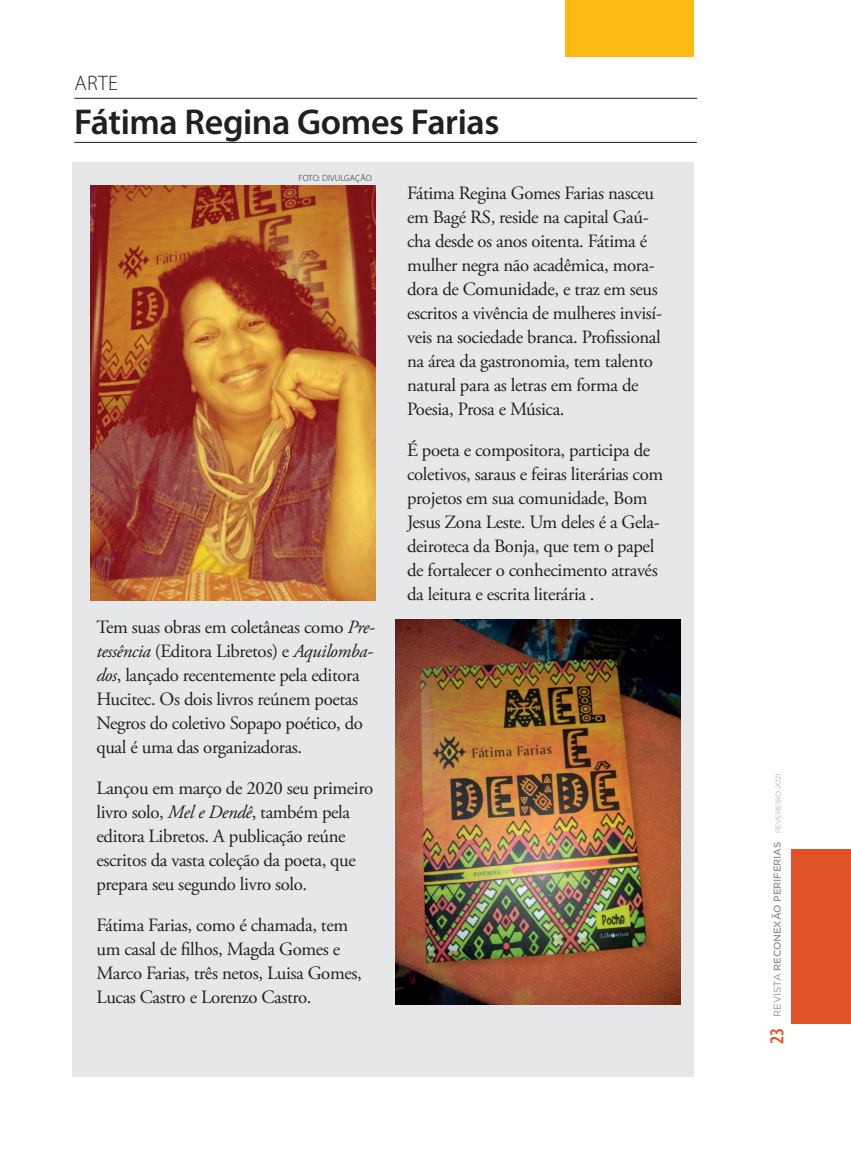
<style>
.page{position:relative;width:851px;height:1149px;background:#fff}
.page>*{position:absolute;margin:0;border:0;box-sizing:border-box;transform-origin:0 0}
.t1{font:600 36px "Myriad Pro";letter-spacing:-.01em;color:#231f20}
.t2{font:300 21px "Myriad Pro";color:#231f20}
.t3{font:18.75px/24px "Adobe Garamond Pro";letter-spacing:-.02em;color:#231f20}
.t4{font:500 9.9px "Gotham";letter-spacing:-.01em;color:#939598}
.t5{font:300 9px "Myriad Pro";letter-spacing:.01em;color:#231f20}
.s1{font-style:italic}
.s2{font-family:"Myriad Pro";font-weight:600;font-stretch:condensed;font-size:19.95px;color:#e15326}
.s3{font-weight:400}
.s4{font-weight:300;font-size:7.05px}
</style>
<div class="page">
<div style="left:564px;top:1px;width:129px;height:56px;background:#fcba13"></div>
<div style="left:791px;top:848px;width:59px;height:175px;background:#e15326"></div>
<div style="left:72px;top:162px;width:621px;height:914px;background:#e6e7e9"></div>
<hr style="left:74px;top:98px;width:622px;height:1px;background:#231f20">
<hr style="left:74px;top:142px;width:622px;height:1px;background:#231f20">
<img style="left:90px;top:185px;width:285px;height:415px">
<img style="left:395px;top:619px;width:285px;height:385px">
<p class="t2" style="left:74px;top:70px;width:45px">ARTE</p>
<h1 class="t1" style="left:74px;top:99px;width:426px">Fátima Regina Gomes Farias</h1>
<p class="t5" style="left:298px;top:173px;width:75px">FOTO: DIVULGAÇÃO</p>
<p class="t3" style="left:96px;top:615px;width:280px">Tem suas obras em coletâneas como <span class="s1">Pre&shy;tessência</span> (Editora Libretos) e <span class="s1">Aquilomba&shy;dos</span>, lançado recentemente pela editora Hucitec. Os dois livros reúnem poetas Negros do coletivo Sopapo poético, do qual é uma das organizadoras.</p>
<p class="t3" style="left:96px;top:776px;width:278px">Lançou em março de 2020 seu primeiro livro solo, <span class="s1">Mel e Dendê</span>, também pela editora Libretos. A publicação reúne escritos da vasta coleção da poeta, que prepara seu segundo livro solo.</p>
<p class="t3" style="left:96px;top:913px;width:267px">Fátima Farias, como é chamada, tem um casal de filhos, Magda Gomes e Marco Farias, três netos, Luisa Gomes, Lucas Castro e Lorenzo Castro.</p>
<p class="t3" style="left:407px;top:181px;width:256px">Fátima Regina Gomes Farias nasceu em Bagé RS, reside na capital Gaú&shy;cha desde os anos oitenta. Fátima é mulher negra não acadêmica, mora&shy;dora de Comunidade, e traz em seus escritos a vivência de mulheres invisí&shy;veis na sociedade branca. Profissional na área da gastronomia, tem talento natural para as letras em forma de Poesia, Prosa e Música.</p>
<p class="t3" style="left:407px;top:438px;width:258px">É poeta e compositora, participa de coletivos, saraus e feiras literárias com projetos em sua comunidade, Bom Jesus Zona Leste. Um deles é a Gela&shy;deiroteca da Bonja, que tem o papel de fortalecer o conhecimento através da leitura e escrita literária .</p>
<p class="t4" style="left:770px;top:1043px;width:272px;rotate:-90deg"><span class="s2">23</span> <span class="s3">REVISTA</span> RECONEXÃO PERIFERIAS <span class="s4">FEVEREIRO 2021</span></p>
</div>
